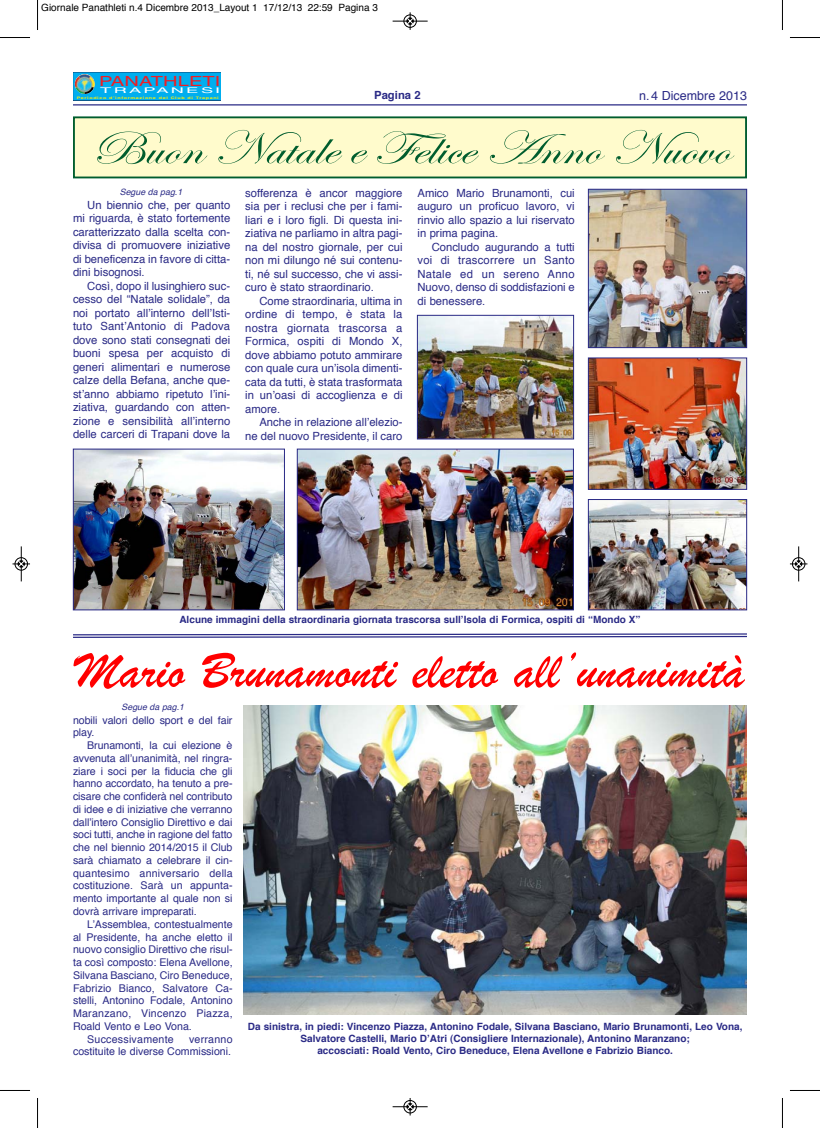
<style>
.page{position:relative;width:820px;height:1128px;background:#fff}
.page>*{position:absolute;margin:0;border:0;box-sizing:border-box;transform-origin:0 0}
.t1{font:52.5px "Brush Script";color:#f00}
.t2{font:47.5px "Edwardian Script ITC";color:#005d2e;scale:1.22 1}
.t3{font:14px "Helvetica";color:#ee1e24;scale:1.44 1}
.t4{font:12.5px "Helvetica";color:#2a2a86}
.t5{font:11.25px/13.5px "Helvetica";color:#2a2a86;text-align:justify}
.t6{font:700 11.25px "Helvetica";color:#2a2a86}
.t7{font:10.62px/12.8px "Helvetica";color:#2a2a86}
.t8{font:10.62px "Helvetica";letter-spacing:.02em;color:#2a2a86}
.t9{font:700 10px/12px "Helvetica";color:#2a2a86;text-align:center}
.t10{font:10px "Helvetica";color:#000}
.t11{font:italic 8.75px "Helvetica";color:#2a2a86}
.t12{font:7.88px "Helvetica";letter-spacing:.11em;color:#fff;scale:2.33 1}
.t13{font:700 3.38px "Helvetica";letter-spacing:.11em;color:#fff101;scale:1.63 1}
</style>
<div class="page">
<hr style="left:73px;top:104px;width:673px;height:1px;background:#2a2a86">
<div style="left:73px;top:73px;width:147px;height:28px;background:#00aeef"></div>
<img style="left:75px;top:74px;width:20px;height:20px;border-radius:50%">
<img style="left:419px;top:317px;width:152px;height:120px">
<div style="left:417px;top:315px;width:156px;height:124px;border:1px solid #2a2a86"></div>
<img style="left:589px;top:359px;width:155px;height:128px">
<img style="left:299px;top:451px;width:272px;height:157px">
<div style="left:297px;top:449px;width:276px;height:161px;border:1px solid #2a2a86"></div>
<img style="left:589px;top:501px;width:155px;height:107px">
<div style="left:587px;top:499px;width:159px;height:111px;border:1px solid #2a2a86"></div>
<img style="left:75px;top:451px;width:207px;height:157px">
<div style="left:73px;top:449px;width:211px;height:161px;border:1px solid #2a2a86"></div>
<div style="left:75px;top:118px;width:669px;height:58px;background:#fffbcc"></div>
<div style="left:73px;top:116px;width:673px;height:62px;border:2px solid #005d2e"></div>
<img style="left:243px;top:705px;width:502px;height:309px">
<svg style="left:73px;top:633px;width:674px;height:5px"></svg>
<img style="left:589px;top:191px;width:155px;height:155px">
<div style="left:587px;top:189px;width:159px;height:159px;border:1px solid #2a2a86"></div>
<hr style="left:37px;top:0;width:1px;height:30px;background:#000">
<hr style="left:0;top:37px;width:30px;height:1px;background:#000">
<hr style="left:781px;top:0;width:1px;height:30px;background:#000">
<hr style="left:789px;top:37px;width:30px;height:1px;background:#000">
<hr style="left:37px;top:1097px;width:1px;height:30px;background:#000">
<hr style="left:0;top:1090px;width:30px;height:1px;background:#000">
<hr style="left:781px;top:1097px;width:1px;height:30px;background:#000">
<hr style="left:789px;top:1090px;width:30px;height:1px;background:#000">
<div style="left:403px;top:14px;width:13px;height:14px;border:1px solid #fff;border-radius:50%"></div>
<hr style="left:392px;top:21px;width:35px;height:1px;background:#000">
<div style="left:403px;top:15px;width:13px;height:13px;border:1px solid #000;border-radius:50%"></div>
<svg style="left:407px;top:12px;width:6px;height:18px"></svg>
<div style="left:403px;top:1099px;width:13px;height:14px;border:1px solid #fff;border-radius:50%"></div>
<hr style="left:392px;top:1106px;width:35px;height:1px;background:#000">
<div style="left:403px;top:1100px;width:13px;height:13px;border:1px solid #000;border-radius:50%"></div>
<svg style="left:407px;top:1098px;width:6px;height:17px"></svg>
<hr style="left:21px;top:546px;width:1px;height:35px;background:#000">
<div style="left:15px;top:557px;width:13px;height:13px;border:1px solid #000;border-radius:50%"></div>
<svg style="left:12px;top:560px;width:18px;height:7px"></svg>
<hr style="left:798px;top:546px;width:1px;height:35px;background:#000">
<div style="left:791px;top:557px;width:13px;height:13px;border:1px solid #000;border-radius:50%"></div>
<svg style="left:790px;top:560px;width:17px;height:7px"></svg>
<p class="t10" style="left:41px;top:4px;width:338px">Giornale Panathleti n.4 Dicembre 2013_Layout 1 17/12/13 22:59 Pagina 3</p>
<p class="t3" style="left:99px;top:75px;width:86px">PANATHLETI</p>
<p class="t12" style="left:100px;top:87px;width:53px">TRAPANESI</p>
<p class="t13" style="left:77px;top:96px;width:89px">Periodico d’informazione del Club di Trapani</p>
<h2 class="t2" style="left:90px;top:122px;width:524px">Buon Natale e Felice Anno Nuovo</h2>
<p class="t6" style="left:374px;top:91px;width:48px">Pagina 2</p>
<p class="t4" style="left:639px;top:90px;width:109px">n.4 Dicembre 2013</p>
<p class="t11" style="left:120px;top:188px;width:64px">Segue da pag.1</p>
<p class="t5" style="left:73px;top:199px;width:159px;text-indent:14px">Un biennio che, per quanto mi riguarda, è stato fortemente caratterizzato dalla scelta con&shy;divisa di promuovere iniziative di beneficenza in favore di citta&shy;dini bisognosi.</p>
<p class="t5" style="left:73px;top:280px;width:159px;text-indent:14px">Così, dopo il lusinghiero suc&shy;cesso del “Natale solidale”, da noi portato all’interno dell’I sti - tuto Sant’Antonio di Padova dove sono stati consegnati dei buoni spesa per acquisto di generi alimentari e numerose calze della Befana, anche que&shy;st’anno abbiamo ripetuto l’ini&shy;ziativa, guardando con atten&shy;zione e sensibilità all’interno delle carceri di Trapani dove la</p>
<p class="t5" style="left:245px;top:187px;width:159px">sofferenza è ancor maggiore sia per i reclusi che per i fami&shy;liari e i loro figli. Di questa ini&shy;ziativa ne parliamo in altra pagi&shy;na del nostro giornale, per cui non mi dilungo né sui contenu&shy;ti, né sul successo, che vi assi&shy;curo è stato straordinario.</p>
<p class="t5" style="left:245px;top:295px;width:159px;text-indent:14px">Come straordinaria, ultima in ordine di tempo, è stata la nostra giornata trascorsa a Formica, ospiti di Mondo X, dove abbiamo potuto ammirare con quale cura un’isola dimenti&shy;cata da tutti, è stata trasformata in un’oasi di accoglienza e di amore.</p>
<p class="t5" style="left:245px;top:416px;width:159px;text-align:right">Anche in relazione all’elezio&shy;ne del nuovo Presidente, il caro</p>
<p class="t5" style="left:417px;top:187px;width:159px">Amico Mario Brunamonti, cui auguro un proficuo lavoro, vi rinvio allo spazio a lui riservato in prima pagina.</p>
<p class="t5" style="left:417px;top:241px;width:159px;text-indent:14px">Concludo augurando a tutti voi di trascorrere un Santo Natale ed un sereno Anno Nuovo, denso di soddisfazioni e di benessere.</p>
<p class="t9" style="left:179px;top:614px;width:462px">Alcune immagini della straordinaria giornata trascorsa sull’Isola di Formica, ospiti di “Mondo X”</p>
<h1 class="t1" style="left:76px;top:640px;width:669px">Mario Brunamonti eletto all’unanimità</h1>
<p class="t7" style="left:73px;top:714px;width:161px">nobili valori dello sport e del fair play.</p>
<p class="t7" style="left:73px;top:739px;width:161px;text-align:justify;text-indent:14px">Brunamonti, la cui elezione è avvenuta all’unanimità, nel ringra&shy;ziare i soci per la fiducia che gli hanno accordato, ha tenuto a pre&shy;cisare che confiderà nel contributo di idee e di iniziative che verranno dall’intero Consiglio Direttivo e dai soci tutti, anche in ragione del fatto che nel biennio 2014/2015 il Club sarà chiamato a celebrare il cin&shy;quantesimo anniversario della costituzione. Sarà un appunta&shy;mento importante al quale non si dovrà arrivare impreparati.</p>
<p class="t7" style="left:87px;top:918px;width:147px">L’Assemblea, contestualmente</p>
<p class="t7" style="left:73px;top:931px;width:161px">al Presidente, ha anche eletto il</p>
<p class="t7" style="left:73px;top:943px;width:161px">nuovo consiglio Direttivo che risul-</p>
<p class="t7" style="left:73px;top:956px;width:161px">ta così composto: Elena Avellone,</p>
<p class="t7" style="left:73px;top:969px;width:161px">Silvana Basciano, Ciro Beneduce,</p>
<p class="t7" style="left:73px;top:982px;width:161px">Fabrizio Bianco, Sal vatore Ca -</p>
<p class="t7" style="left:73px;top:994px;width:161px">stelli, Antonino Fodale, Antonino</p>
<p class="t8" style="left:73px;top:1008px;width:161px">Maranzano, Vincenzo Piazza,</p>
<p class="t7" style="left:73px;top:1020px;width:120px">Roald Vento e Leo Vona.</p>
<p class="t8" style="left:87px;top:1034px;width:88px">Successivamente</p>
<p class="t11" style="left:122px;top:703px;width:64px">Segue da pag.1</p>
<p class="t9" style="left:248px;top:1020px;width:496px">Da sinistra, in piedi: Vincenzo Piazza, Antonino Fodale, Silvana Basciano, Mario Brunamonti, Leo Vona,<br>Salvatore Castelli, Mario D’Atri (Consigliere Internazionale), Antonino Maranzano;<br>accosciati: Roald Vento, Ciro Beneduce, Elena Avellone e Fabrizio Bianco.</p>
<p class="t7" style="left:73px;top:1033px;width:161px;text-align:right">verranno<br>costituite le diverse Commissioni.</p>
</div>
